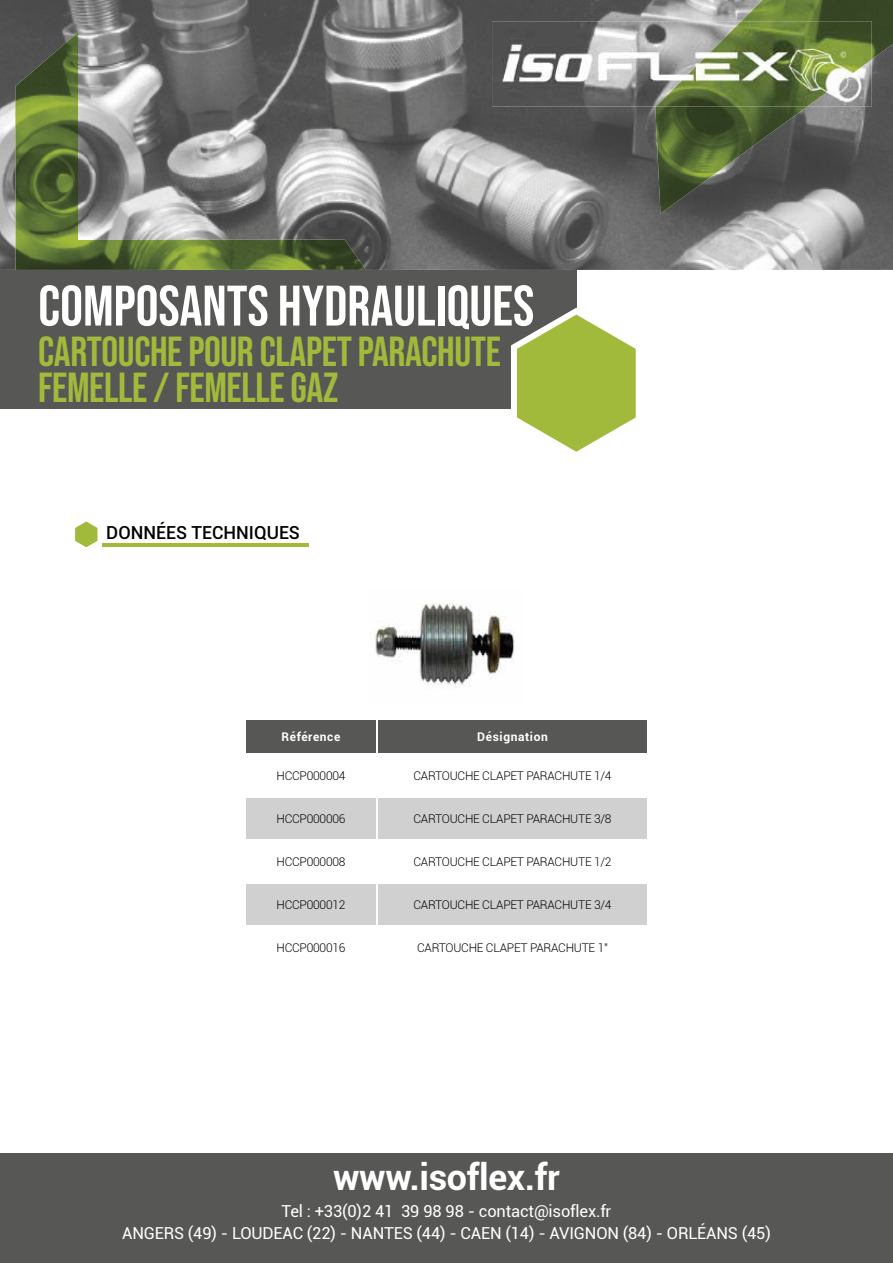
<style>
.page{position:relative;width:893px;height:1263px;background:#fff}
.page>*{position:absolute;margin:0;border:0;box-sizing:border-box;transform-origin:0 0}
.t1{font:57px "Bebas Neue";color:#fff}
.t2{font:42px/36px "Bebas Neue";letter-spacing:-.01em;color:#a2ba3b}
.t3{font:700 36px "Roboto";letter-spacing:-.01em;color:#fff}
.t4{font:500 18px "Roboto";color:#000}
.t5{font:16.5px/22px "Roboto";letter-spacing:-.01em;color:#fff;text-align:center}
.t6{font:300 12px "Roboto";letter-spacing:-.02em;color:#000}
.t7{font:700 12px "Roboto";letter-spacing:.05em;color:#fff}
</style>
<div class="page">
<img style="left:0;top:0;width:893px;height:270px">
<img style="left:15px;top:32px;width:351px;height:238px">
<div style="left:0;top:270px;width:576px;height:139px;background:#575756"></div>
<svg style="left:511px;top:308px;width:125px;height:144px"></svg>
<img style="left:655px;top:0;width:238px;height:214px">
<img style="left:492px;top:21px;width:164px;height:85px">
<img style="left:656px;top:21px;width:216px;height:85px">
<div style="left:0;top:1153px;width:893px;height:110px;background:#575756"></div>
<svg style="left:75px;top:521px;width:28px;height:27px"></svg>
<hr style="left:102px;top:543px;width:206px;height:3px;background:#a2ba3b">
<div style="left:246px;top:720px;width:401px;height:33px;background:#575756"></div>
<svg style="left:246px;top:798px;width:401px;height:127px;fill:#d0d0d0"></svg>
<hr style="left:244px;top:839px;width:133px;height:1px;background:#fff">
<hr style="left:244px;top:882px;width:133px;height:1px;background:#fff">
<hr style="left:376px;top:720px;width:2px;height:33px;background:#fff">
<hr style="left:376px;top:797px;width:2px;height:42px;background:#fff">
<hr style="left:377px;top:839px;width:272px;height:1px;background:#fff">
<hr style="left:376px;top:840px;width:2px;height:42px;background:#fff">
<hr style="left:377px;top:882px;width:272px;height:1px;background:#fff">
<hr style="left:376px;top:883px;width:2px;height:42px;background:#fff">
<img style="left:374px;top:603px;width:141px;height:85px">
<h1 class="t1" style="left:38px;top:274px;width:497px">COMPOSANTS HYDRAULIQUES</h1>
<h2 class="t2" style="left:38px;top:333px;width:464px">CARTOUCHE POUR CLAPET PARACHUTE<br>FEMELLE / FEMELLE GAZ</h2>
<h3 class="t4" style="left:106px;top:520px;width:195px">DONNÉES TECHNIQUES</h3>
<p class="t7" style="left:282px;top:728px;width:60px">Référence</p>
<p class="t7" style="left:477px;top:728px;width:72px">Désignation</p>
<p class="t6" style="left:276px;top:767px;width:70px">HCCP000004</p>
<p class="t6" style="left:413px;top:767px;width:200px">CARTOUCHE CLAPET PARACHUTE 1/4</p>
<p class="t6" style="left:276px;top:810px;width:70px">HCCP000006</p>
<p class="t6" style="left:413px;top:810px;width:200px">CARTOUCHE CLAPET PARACHUTE 3/8</p>
<p class="t6" style="left:276px;top:853px;width:70px">HCCP000008</p>
<p class="t6" style="left:413px;top:853px;width:200px">CARTOUCHE CLAPET PARACHUTE 1/2</p>
<p class="t6" style="left:276px;top:896px;width:70px">HCCP000012</p>
<p class="t6" style="left:413px;top:896px;width:200px">CARTOUCHE CLAPET PARACHUTE 3/4</p>
<p class="t6" style="left:276px;top:939px;width:70px">HCCP000016</p>
<p class="t6" style="left:417px;top:939px;width:192px">CARTOUCHE CLAPET PARACHUTE 1"</p>
<h3 class="t3" style="left:333px;top:1152px;width:228px">www.isoflex.fr</h3>
<h3 class="t5" style="left:122px;top:1199px;width:650px">Tel : +33(0)2 41 39 98 98 - contact@isoflex.fr<br>ANGERS (49) - LOUDEAC (22) - NANTES (44) - CAEN (14) - AVIGNON (84) - ORLÉANS (45)</h3>
</div>
